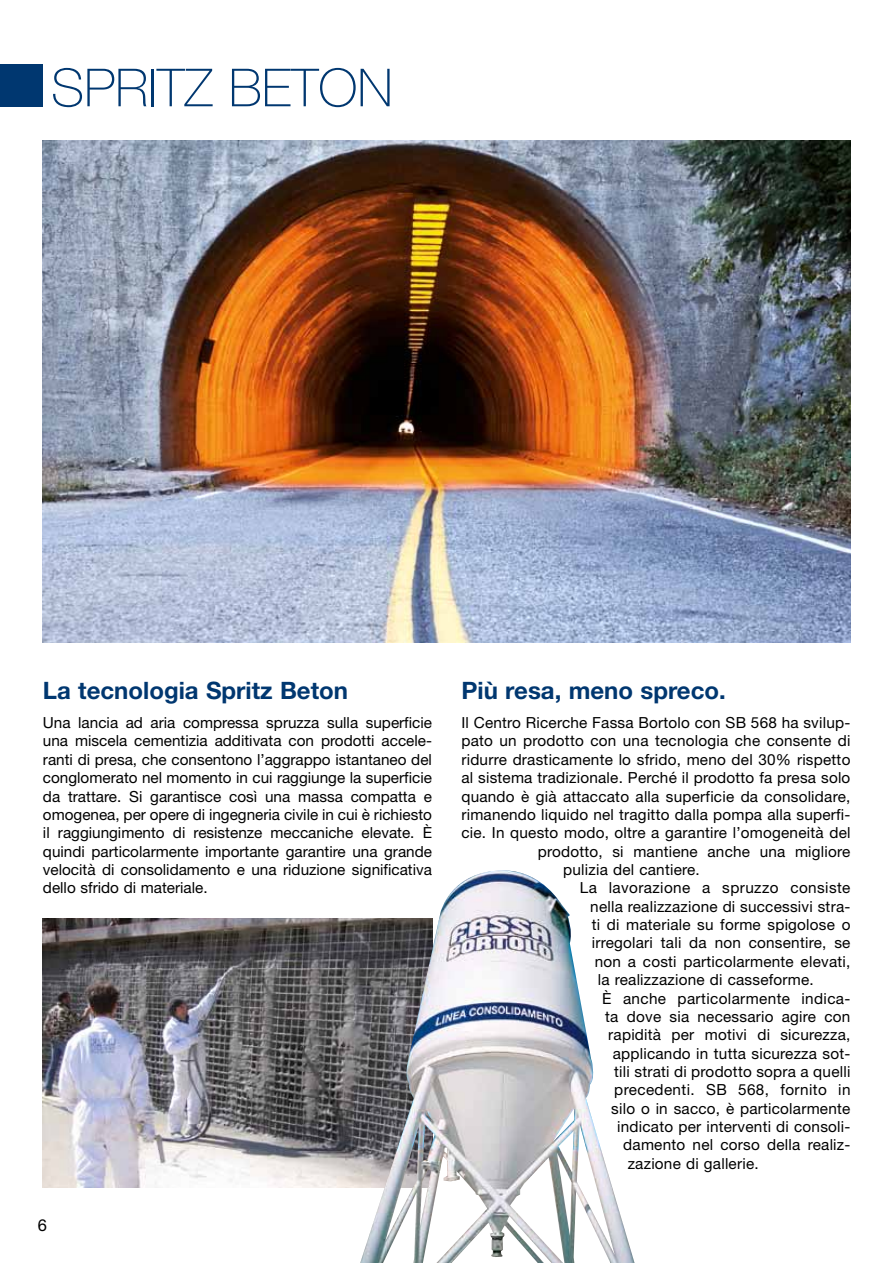
<style>
.page{position:relative;width:893px;height:1263px;background:#fff}
.page>*{position:absolute;margin:0;border:0;box-sizing:border-box;transform-origin:0 0}
.t1{font:100 52.5px "Helvetica Neue";color:#003770}
.t2{font:700 24px "Helvetica Neue";color:#003770}
.t3{font:16.5px "Helvetica Neue";color:#000}
.t4{font:15.3px/18.3px "Helvetica Neue";letter-spacing:.015em;color:#000;text-align:justify}
</style>
<div class="page">
<img style="left:43px;top:918px;width:317px;height:269px">
<img style="left:43px;top:140px;width:807px;height:502px">
<img style="left:360px;top:870px;width:274px;height:393px">
<div style="left:0;top:64px;width:43px;height:42px;background:#003770"></div>
<h1 class="t1" style="left:51px;top:58px;width:343px">SPRITZ BETON</h1>
<h2 class="t2" style="left:43px;top:676px;width:307px">La tecnologia Spritz Beton</h2>
<h2 class="t2" style="left:462px;top:676px;width:266px">Più resa, meno spreco.</h2>
<p class="t4" style="left:461px;top:713px;width:391px">Il Centro Ricerche Fassa Bortolo con SB 568 ha svilup-</p>
<p class="t4" style="left:461px;top:732px;width:391px">pato un prodotto con una tecnologia che consente di</p>
<p class="t4" style="left:461px;top:750px;width:391px">ridurre drasticamente lo sfrido, meno del 30% rispetto</p>
<p class="t4" style="left:461px;top:768px;width:391px">al sistema tradizionale. Perché il prodotto fa presa solo</p>
<p class="t4" style="left:461px;top:787px;width:391px">quando è già attaccato alla superficie da consolidare,</p>
<p class="t4" style="left:461px;top:805px;width:391px">rimanendo liquido nel tragitto dalla pompa alla superfi-</p>
<p class="t4" style="left:461px;top:823px;width:391px">cie. In questo modo, oltre a garantire l’omogeneità del</p>
<p class="t4" style="left:538px;top:842px;width:314px">prodotto, si mantiene anche una migliore</p>
<p class="t4" style="left:563px;top:860px;width:138px">pulizia del cantiere.</p>
<p class="t4" style="left:580px;top:878px;width:272px">La lavorazione a spruzzo consiste</p>
<p class="t4" style="left:590px;top:897px;width:262px">nella realizzazione di successivi stra-</p>
<p class="t4" style="left:592px;top:915px;width:260px">ti di materiale su forme spigolose o</p>
<p class="t4" style="left:592px;top:934px;width:260px">irregolari tali da non consentire, se</p>
<p class="t4" style="left:595px;top:952px;width:257px">non a costi particolarmente elevati,</p>
<p class="t4" style="left:598px;top:970px;width:218px">la realizzazione di casseforme.</p>
<p class="t4" style="left:602px;top:989px;width:250px">È anche particolarmente indica-</p>
<p class="t4" style="left:605px;top:1007px;width:247px">ta dove sia necessario agire con</p>
<p class="t4" style="left:608px;top:1025px;width:244px">rapidità per motivi di sicurezza,</p>
<p class="t4" style="left:613px;top:1044px;width:239px">applicando in tutta sicurezza sot-</p>
<p class="t4" style="left:614px;top:1062px;width:238px">tili strati di prodotto sopra a quelli</p>
<p class="t4" style="left:614px;top:1080px;width:238px">precedenti. SB 568, fornito in</p>
<p class="t4" style="left:611px;top:1099px;width:241px">silo o in sacco, è particolarmente</p>
<p class="t4" style="left:617px;top:1117px;width:235px">indicato per interventi di consoli-</p>
<p class="t4" style="left:623px;top:1135px;width:229px">damento nel corso della realiz-</p>
<p class="t4" style="left:628px;top:1154px;width:132px">zazione di gallerie.</p>
<p class="t4" style="left:43px;top:713px;width:391px">Una lancia ad aria compressa spruzza sulla superficie una miscela cementizia additivata con prodotti accele&shy;ranti di presa, che consentono l’aggrappo istantaneo del conglomerato nel momento in cui raggiunge la superficie da trattare. Si garantisce così una massa compatta e omogenea, per opere di ingegneria civile in cui è richiesto il raggiungimento di resistenze meccaniche elevate. È quindi particolarmente importante garantire una grande velocità di consolidamento e una riduzione significativa dello sfrido di materiale.</p>
<p class="t3" style="left:38px;top:1215px;width:11px">6</p>
</div>
